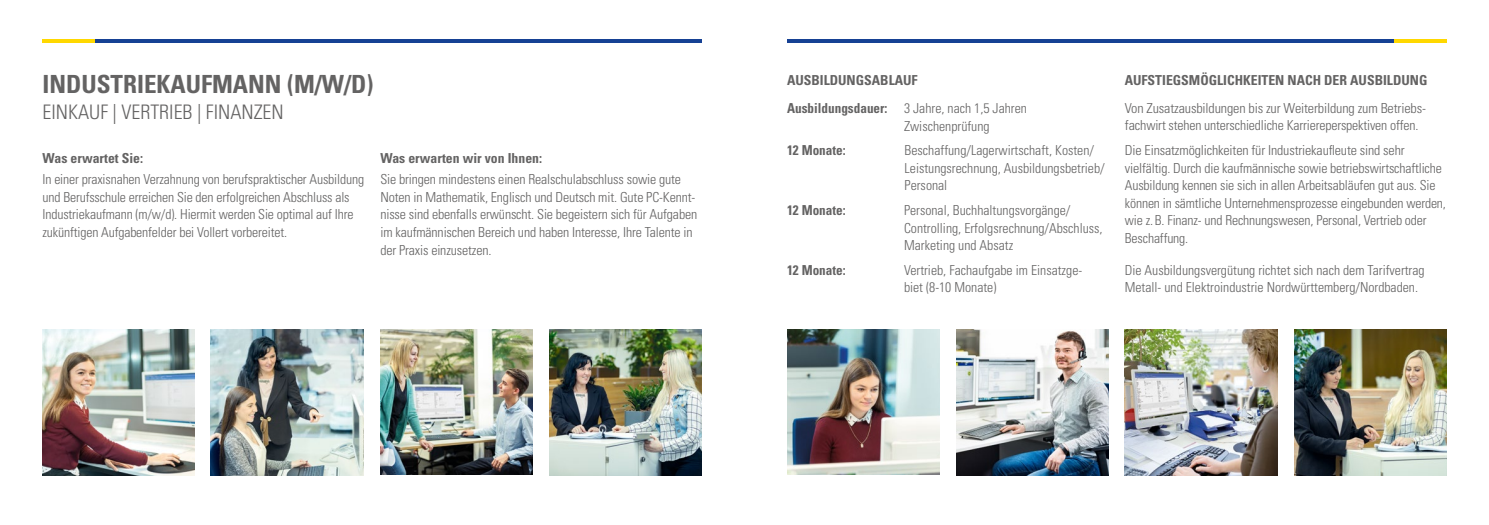
<style>
.page{position:relative;width:1489px;height:525px;background:#fff}
.page>*{position:absolute;margin:0;border:0;box-sizing:border-box;transform-origin:0 0}
.t1{font:700 condensed 25px "Univers LT Std";color:#646363}
.t2{font:300 condensed 20px "Univers LT Std";color:#646363}
.t3{font:300 condensed 13.75px/17.5px "Univers LT Std";letter-spacing:-.01em;color:#646363}
.t4{font:700 condensed 13.75px/28.1px "Univers LT Std";color:#646363}
.t5{font:700 condensed 13.75px "Univers LT Std";color:#646363;scale:.96 1}
.s1{font-weight:300}
</style>
<div class="page">
<hr style="left:1393px;top:39px;width:53px;height:3px;background:#ffd800">
<hr style="left:787px;top:39px;width:606px;height:3px;background:#164194">
<hr style="left:42px;top:39px;width:53px;height:3px;background:#ffd800">
<hr style="left:95px;top:39px;width:607px;height:3px;background:#164194">
<img style="left:43px;top:330px;width:152px;height:145px">
<img style="left:211px;top:330px;width:152px;height:145px">
<img style="left:549px;top:330px;width:153px;height:145px">
<img style="left:380px;top:329px;width:152px;height:145px">
<img style="left:956px;top:330px;width:152px;height:145px">
<img style="left:1294px;top:330px;width:152px;height:145px">
<img style="left:787px;top:329px;width:152px;height:145px">
<img style="left:1124px;top:330px;width:152px;height:145px">
<h1 class="t1" style="left:43px;top:69px;width:332px">INDUSTRIEKAUFMANN (M/W/D)</h1>
<h2 class="t2" style="left:43px;top:100px;width:243px">EINKAUF | VERTRIEB | FINANZEN</h2>
<p class="t4" style="left:43px;top:144px;width:102px">Was erwartet Sie:</p>
<p class="t3" style="left:43px;top:171px;width:323px">In einer praxisnahen Verzahnung von berufspraktischer Ausbildung und Berufsschule erreichen Sie den erfolgreichen Abschluss als Industriekaufmann (m/w/d). Hiermit werden Sie optimal auf Ihre zukünftigen Aufgabenfelder bei Vollert vorbereitet.</p>
<p class="t4" style="left:380px;top:144px;width:163px">Was erwarten wir von Ihnen:</p>
<p class="t3" style="left:380px;top:171px;width:318px">Sie bringen mindestens einen Realschulabschluss sowie gute Noten in Mathematik, Englisch und Deutsch mit. Gute PC-Kennt&shy;nisse sind ebenfalls erwünscht. Sie begeistern sich für Aufgaben im kaufmännischen Bereich und haben Interesse, Ihre Talente in der Praxis einzusetzen.</p>
<p class="t4" style="left:787px;top:66px;width:241px">AUSBILDUNGSABLAUF<br>Ausbildungsdauer: <span class="s1">3 Jahre, nach 1,5 Jahren</span></p>
<p class="t3" style="left:904px;top:117px;width:87px">Zwischenprüfung</p>
<p class="t5" style="left:787px;top:142px;width:63px">12 Monate:</p>
<p class="t3" style="left:904px;top:142px;width:202px">Beschaffung/Lagerwirtschaft, Kosten/<br>Leistungsrechnung, Ausbildungsbetrieb/<br>Personal</p>
<p class="t5" style="left:787px;top:201px;width:63px">12 Monate:</p>
<p class="t3" style="left:904px;top:201px;width:200px">Personal, Buchhaltungsvorgänge/<br>Controlling, Erfolgsrechnung/Abschluss,<br>Marketing und Absatz</p>
<p class="t5" style="left:787px;top:261px;width:63px">12 Monate:</p>
<p class="t3" style="left:904px;top:261px;width:180px">Vertrieb, Fachaufgabe im Einsatzge&shy;biet (8-10 Monate)</p>
<p class="t4" style="left:1124px;top:66px;width:304px">AUFSTIEGSMÖGLICHKEITEN NACH DER AUSBILDUNG</p>
<p class="t3" style="left:1124px;top:99px;width:302px">Von Zusatzausbildungen bis zur Weiterbildung zum Betriebs&shy;fachwirt stehen unterschiedliche Karriereperspektiven offen.</p>
<p class="t3" style="left:1124px;top:141px;width:322px">Die Einsatzmöglichkeiten für Industriekaufleute sind sehr vielfältig. Durch die kaufmännische sowie betriebswirtschaftliche Ausbildung kennen sie sich in allen Arbeitsabläufen gut aus. Sie können in sämtliche Unternehmensprozesse eingebunden werden, wie z. B. Finanz- und Rechnungswesen, Personal, Vertrieb oder Beschaffung.</p>
<p class="t3" style="left:1124px;top:261px;width:301px">Die Ausbildungsvergütung richtet sich nach dem Tarifvertrag<br>Metall- und Elektroindustrie Nordwürttemberg/Nordbaden.</p>
</div>
